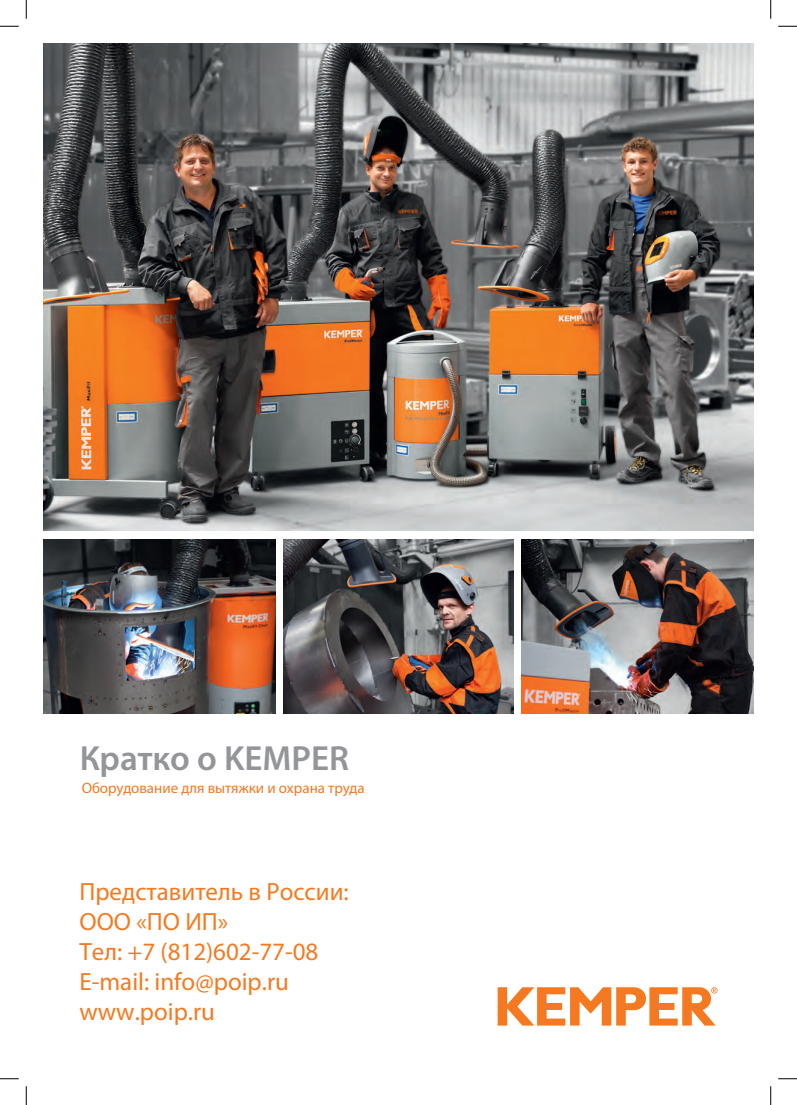
<style>
.page{position:relative;width:797px;height:1105px;background:#fff}
.page>*{position:absolute;margin:0;border:0;box-sizing:border-box;transform-origin:0 0}
.t1{font:600 35px "Myriad Pro";color:#939598}
.t2{font:25px/30px "Myriad Pro";color:#f47a20}
.t3{font:15px "Myriad Pro";color:#f47921}
</style>
<div class="page">
<svg style="left:497px;top:987px;width:220px;height:38px"></svg>
<img style="left:44px;top:44px;width:709px;height:486px">
<img style="left:44px;top:539px;width:231px;height:175px">
<img style="left:283px;top:539px;width:230px;height:175px">
<img style="left:522px;top:539px;width:231px;height:175px">
<svg style="left:0;top:25px;width:19px;height:2px"></svg>
<svg style="left:778px;top:25px;width:19px;height:2px"></svg>
<svg style="left:0;top:1078px;width:19px;height:1px"></svg>
<svg style="left:778px;top:1078px;width:19px;height:1px"></svg>
<svg style="left:25px;top:0;width:2px;height:19px"></svg>
<svg style="left:25px;top:1086px;width:2px;height:19px"></svg>
<svg style="left:770px;top:0;width:1px;height:19px"></svg>
<svg style="left:770px;top:1086px;width:1px;height:19px"></svg>
<h1 class="t1" style="left:79px;top:736px;width:271px">Кратко о KEMPER</h1>
<p class="t3" style="left:82px;top:779px;width:284px">Оборудование для вытяжки и охрана труда</p>
<p class="t2" style="left:79px;top:877px;width:271px">Представитель в России:<br>ООО «ПО ИП»<br>Тел: +7 (812)602-77-08<br>E-mail: info@poip.ru www.poip.ru</p>
</div>
